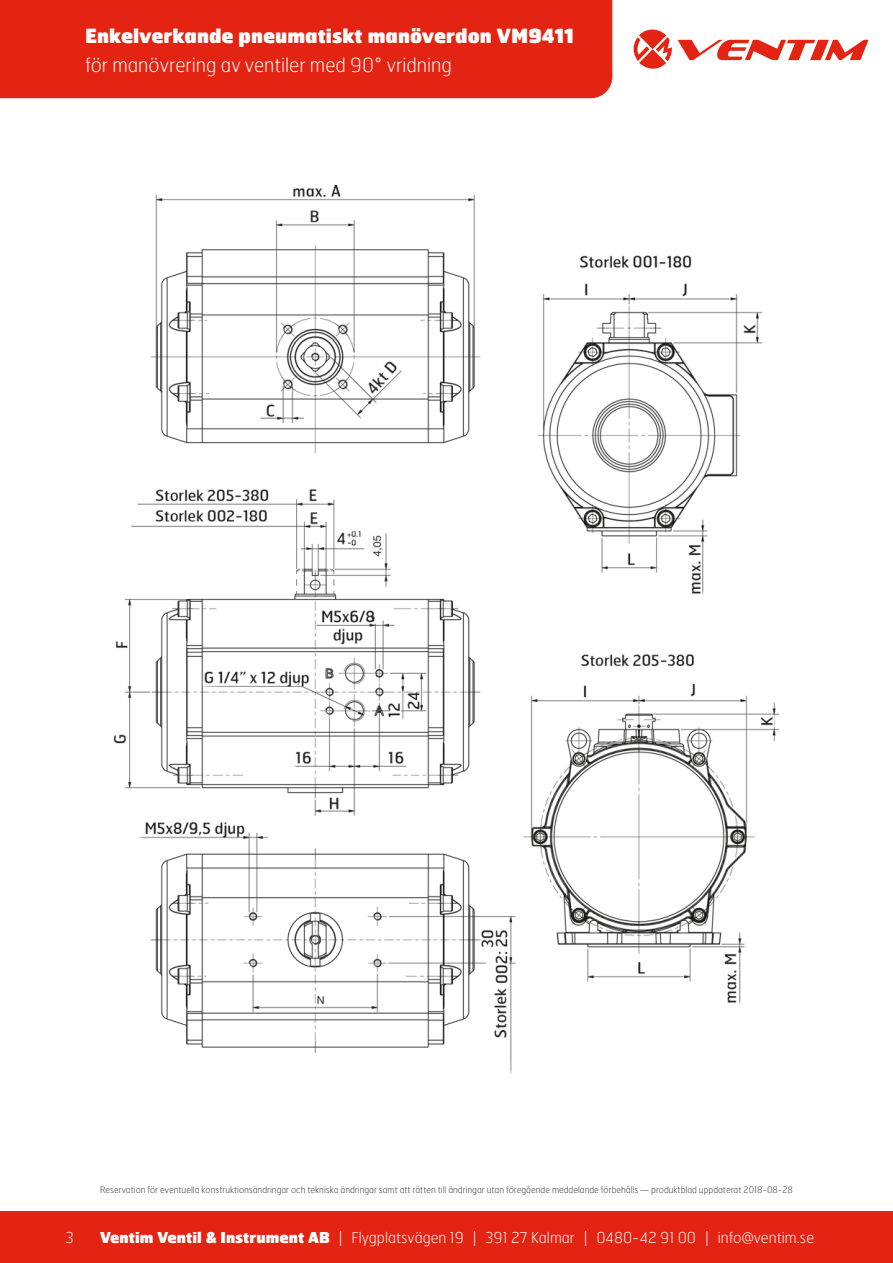
<style>
.page{position:relative;width:893px;height:1263px;background:#fff}
.page>*{position:absolute;margin:0;border:0;box-sizing:border-box;transform-origin:0 0}
.t1{font:900 19.5px "Hermes FB";color:#fff}
.t2{font:100 19.5px "Hermes FB";color:#fff}
.t3{font:100 15px "Hermes FB";color:#fff}
.t4{font:100 9px "Hermes FB";color:#373736}
.s1{font-weight:900}
</style>
<div class="page">
<div style="left:0;top:1212px;width:893px;height:51px;background:#e42413"></div>
<div style="left:0;top:0;width:612px;height:98px;background:#e42413"></div>
<svg style="left:634px;top:30px;width:38px;height:39px"></svg>
<svg style="left:678px;top:40px;width:190px;height:20px"></svg>
<img style="left:114px;top:185px;width:665px;height:889px">
<h1 class="t1" style="left:85px;top:23px;width:490px">Enkelverkande pneumatiskt manöverdon VM9411</h1>
<h1 class="t2" style="left:85px;top:52px;width:368px">för manövrering av ventiler med 90° vridning</h1>
<h2 class="t3" style="left:66px;top:1228px;width:9px">3</h2>
<p class="t4" style="left:100px;top:1184px;width:694px">Reservation för eventuella konstruktionsändringar och tekniska ändringar samt att rätten till ändringar utan föregående meddelande förbehålls — produktblad uppdaterat 2018-08-28</p>
<h2 class="t3" style="left:100px;top:1228px;width:716px"><span class="s1">Ventim Ventil &amp; Instrument AB</span> | Flygplatsvägen 19 | 391 27 Kalmar | 0480-42 91 00 | info@ventim.se</h2>
</div>
